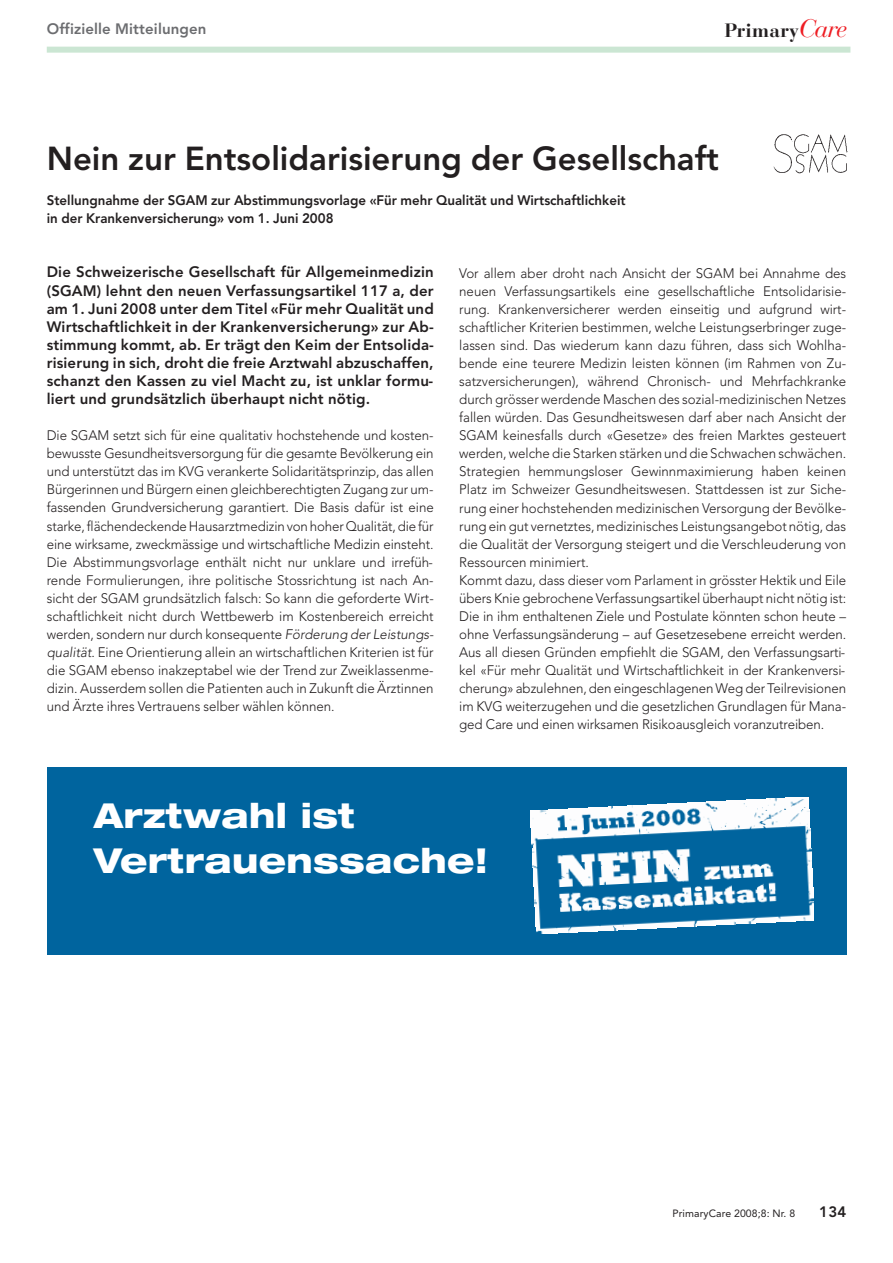
<style>
.page{position:relative;width:893px;height:1263px;background:#fff}
.page>*{position:absolute;margin:0;border:0;box-sizing:border-box;transform-origin:0 0}
.t1{font:34.5px/44.5px "Helvetica Neue Heavy Ext+FEJDZK";letter-spacing:.01em;color:#fff}
.t2{font:800 33px "Avenir";color:#231f20}
.t3{font:700 19.2px "Bauer Bodoni";letter-spacing:.01em;color:#231f20}
.t4{font:800 15px/18px "Avenir";letter-spacing:.01em;color:#231f20;text-align:justify}
.t5{font:800 15px "Avenir";letter-spacing:.01em;color:#6c6d70}
.t6{font:300 13.65px/18.1px "Avenir";color:#231f20}
.t7{font:800 13.65px/18.1px "Avenir";color:#231f20}
.t8{font:10.5px "Avenir";letter-spacing:.01em;color:#231f20}
.s1{font-weight:400;font-style:italic;font-size:25.2px;color:#ee1d23}
</style>
<div class="page">
<div style="left:47px;top:47px;width:803px;height:6px;background:#cbe6d3"></div>
<img style="left:773px;top:134px;width:75px;height:40px">
<div style="left:47px;top:767px;width:799px;height:188px;background:#00649e"></div>
<img style="left:531px;top:797px;width:283px;height:136px">
<p class="t5" style="left:47px;top:23px;width:161px">Offizielle Mitteilungen</p>
<h3 class="t3" style="left:725px;top:19px;width:124px">Primary<span class="s1">Care</span></h3>
<h2 class="t2" style="left:47px;top:145px;width:674px">Nein zur Entsolidarisierung der Gesellschaft</h2>
<p class="t7" style="left:47px;top:193px;width:580px">Stellungnahme der SGAM zur Abstimmungsvorlage «Für mehr Qualität und Wirtschaftlichkeit in der Krankenversicherung» vom 1. Juni 2008</p>
<p class="t4" style="left:47px;top:265px;width:389px">Die Schweizerische Gesellschaft für Allgemeinmedizin (SGAM) lehnt den neuen Verfassungsartikel 117 a, der am 1. Juni 2008 unter dem Titel «Für mehr Qualität und Wirtschaftlichkeit in der Krankenversicherung» zur Ab&shy;stimmung kommt, ab. Er trägt den Keim der Entsolida&shy;risierung in sich, droht die freie Arztwahl abzuschaffen, schanzt den Kassen zu viel Macht zu, ist unklar formu&shy;liert und grundsätzlich überhaupt nicht nötig.</p>
<p class="t6" style="left:47px;top:428px;width:390px">Die SGAM setzt sich für eine qualitativ hochstehende und kosten&shy;bewusste Gesundheitsversorgung für die gesamte Bevölkerung ein und unterstützt das im KVG verankerte Solidaritätsprinzip, das allen Bürgerinnen und Bürgern einen gleichberechtigten Zugang zur um&shy;fassenden Grundversicherung garantiert. Die Basis dafür ist eine starke, flächendeckende Hausarztmedizin von hoher Qualität, die für eine wirksame, zweckmässige und wirtschaftliche Medizin einsteht.<br>Die Abstimmungsvorlage enthält nicht nur unklare und irrefüh&shy;rende Formulierungen, ihre politische Stossrichtung ist nach An&shy;sicht der SGAM grundsätzlich falsch: So kann die geforderte Wirt&shy;schaftlichkeit nicht durch Wettbewerb im Kostenbereich erreicht werden, sondern nur durch konsequente Förderung der Leistungs&shy;qualität. Eine Orientierung allein an wirtschaftlichen Kriterien ist für die SGAM ebenso inakzeptabel wie der Trend zur Zweiklassenme&shy;dizin. Ausserdem sollen die Patienten auch in Zukunft die Ärztinnen und Ärzte ihres Vertrauens selber wählen können.</p>
<p class="t6" style="left:459px;top:265px;width:389px">Vor allem aber droht nach Ansicht der SGAM bei Annahme des neuen Verfassungsartikels eine gesellschaftliche Entsolidarisie&shy;rung. Krankenversicherer werden einseitig und aufgrund wirt&shy;schaftlicher Kriterien bestimmen, welche Leistungserbringer zuge&shy;lassen sind. Das wiederum kann dazu führen, dass sich Wohlha&shy;bende eine teurere Medizin leisten können (im Rahmen von Zu&shy;satzversicherungen), während Chronisch- und Mehrfachkranke durch grösser werdende Maschen des sozial-medizinischen Netzes fallen würden. Das Gesundheitswesen darf aber nach Ansicht der SGAM keinesfalls durch «Gesetze» des freien Marktes gesteuert werden, welche die Starken stärken und die Schwachen schwächen.<br>Strategien hemmungsloser Gewinnmaximierung haben keinen Platz im Schweizer Gesundheitswesen. Stattdessen ist zur Siche&shy;rung einer hochstehenden medizinischen Versorgung der Bevölke&shy;rung ein gut vernetztes, medizinisches Leistungsangebot nötig, das die Qualität der Versorgung steigert und die Verschleuderung von Ressourcen minimiert.<br>Kommt dazu, dass dieser vom Parlament in grösster Hektik und Eile übers Knie gebrochene Verfassungsartikel überhaupt nicht nötig ist:<br>Die in ihm enthaltenen Ziele und Postulate könnten schon heute – ohne Verfassungsänderung – auf Gesetzesebene erreicht werden.<br>Aus all diesen Gründen empfiehlt die SGAM, den Verfassungsarti&shy;kel «Für mehr Qualität und Wirtschaftlichkeit in der Krankenversi&shy;cherung» abzulehnen, den eingeschlagenen Weg der Teilrevisionen im KVG weiterzugehen und die gesetzlichen Grundlagen für Mana&shy;ged Care und einen wirksamen Risikoausgleich voranzutreiben.</p>
<h1 class="t1" style="left:94px;top:797px;width:395px">Arztwahl ist<br>Vertrauenssache!</h1>
<p class="t8" style="left:672px;top:1209px;width:124px">PrimaryCare 2008;8: Nr. 8</p>
<p class="t4" style="left:819px;top:1204px;width:28px">134</p>
</div>
